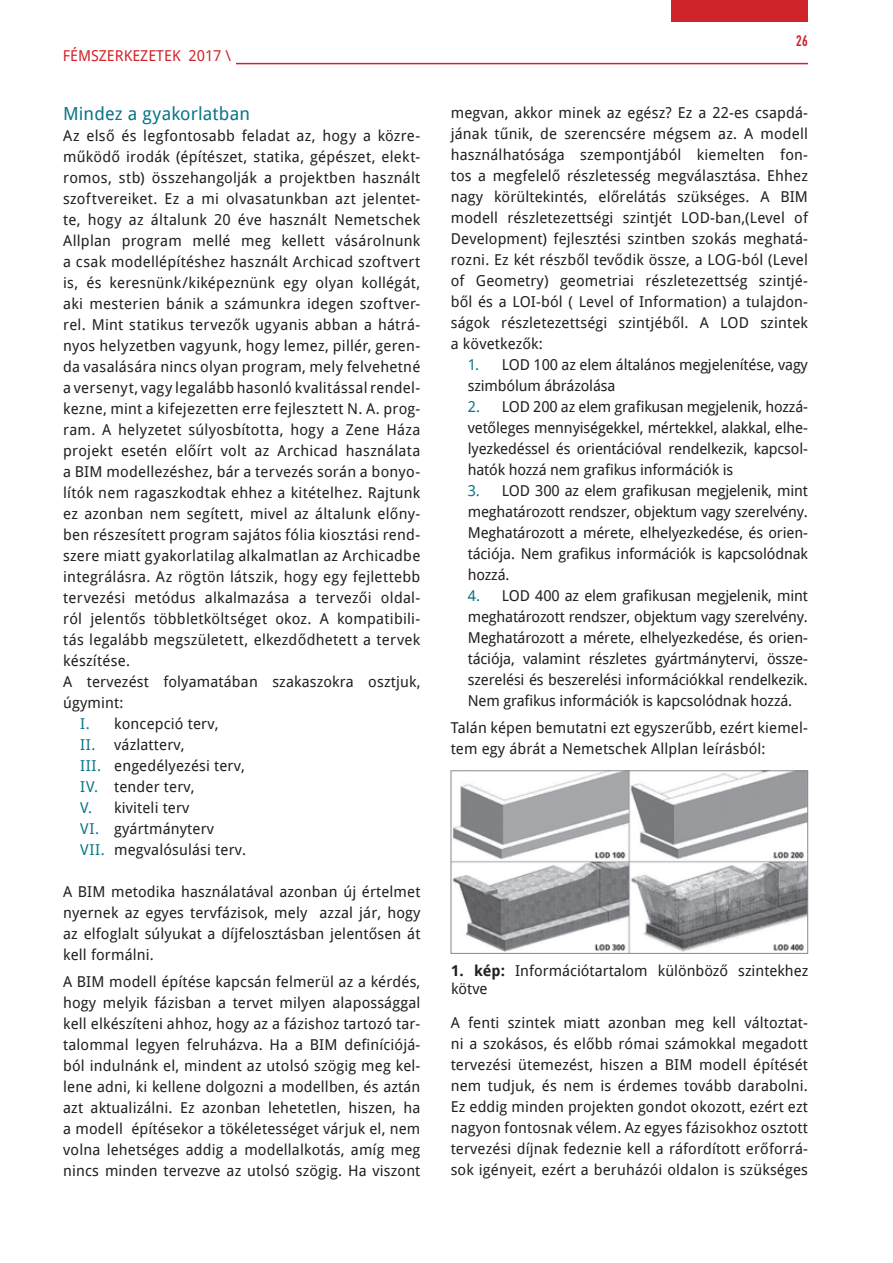
<style>
.page{position:relative;width:893px;height:1263px;background:#fff}
.page>*{position:absolute;margin:0;border:0;box-sizing:border-box;transform-origin:0 0}
.t1{font:18px "Droid Sans";letter-spacing:.005em;color:#087588}
.t2{font:15px/21px "Droid Sans";letter-spacing:.015em;color:#231f20;text-align:justify}
.t3{font:15px/21px "Droid Sans";letter-spacing:-.01em;color:#231f20}
.t4{font:15px "Droid Sans";color:#d1232a}
.t5{font:15px "DIN Engschrift PFL";color:#d1232a}
.s1{color:#087588}
.s2{font-weight:700}
</style>
<div class="page">
<hr style="left:236px;top:63px;width:572px;height:1px;background:#d1232a">
<div style="left:672px;top:0;width:136px;height:21px;background:#d1232a"></div>
<img style="left:453px;top:772px;width:353px;height:180px">
<div style="left:451px;top:770px;width:357px;height:184px;border:1px solid #898a8b"></div>
<p class="t4" style="left:63px;top:45px;width:170px">FÉMSZERKEZETEK 2017 \</p>
<p class="t1" style="left:63px;top:101px;width:188px">Mindez a gyakorlatban</p>
<p class="t2" style="left:63px;top:125px;width:359px">Az első és legfontosabb feladat az, hogy a közre-</p>
<p class="t2" style="left:63px;top:146px;width:359px">működő irodák (építészet, statika, gépészet, elekt-</p>
<p class="t2" style="left:63px;top:167px;width:359px">romos, stb) összehangolják a projektben használt</p>
<p class="t2" style="left:63px;top:188px;width:359px">szoftvereiket. Ez a mi olvasatunkban azt jelentet-</p>
<p class="t2" style="left:63px;top:209px;width:359px">te, hogy az általunk 20 éve használt Nemetschek</p>
<p class="t2" style="left:63px;top:230px;width:359px">Allplan program mellé meg kellett vásárolnunk</p>
<p class="t2" style="left:63px;top:251px;width:359px">a csak modellépítéshez használt Archicad szoftvert</p>
<p class="t2" style="left:63px;top:272px;width:359px">is, és keresnünk/kiképeznünk egy olyan kollégát,</p>
<p class="t2" style="left:63px;top:293px;width:359px">aki mesterien bánik a számunkra idegen szoftver-</p>
<p class="t2" style="left:63px;top:314px;width:359px">rel. Mint statikus tervezők ugyanis abban a hátrá-</p>
<p class="t2" style="left:63px;top:335px;width:359px">nyos helyzetben vagyunk, hogy lemez, pillér, geren-</p>
<p class="t2" style="left:63px;top:356px;width:359px">da vasalására nincs olyan program, mely felvehetné</p>
<p class="t2" style="left:63px;top:377px;width:359px">a versenyt, vagy legalább hasonló kvalitással rendel-</p>
<p class="t2" style="left:63px;top:398px;width:359px">kezne, mint a kifejezetten erre fejlesztett N. A. prog-</p>
<p class="t2" style="left:63px;top:419px;width:359px">ram. A helyzetet súlyosbította, hogy a Zene Háza</p>
<p class="t2" style="left:63px;top:440px;width:359px">projekt esetén előírt volt az Archicad használata</p>
<p class="t2" style="left:63px;top:461px;width:359px">a BIM modellezéshez, bár a tervezés során a bonyo-</p>
<p class="t2" style="left:63px;top:482px;width:359px">lítók nem ragaszkodtak ehhez a kitételhez. Rajtunk</p>
<p class="t2" style="left:63px;top:503px;width:359px">ez azonban nem segített, mivel az általunk előny-</p>
<p class="t2" style="left:63px;top:524px;width:359px">ben részesített program sajátos fólia kiosztási rend-</p>
<p class="t2" style="left:63px;top:545px;width:359px">szere miatt gyakorlatilag alkalmatlan az Archicadbe</p>
<p class="t2" style="left:63px;top:566px;width:359px">integrálásra. Az rögtön látszik, hogy egy fejlettebb</p>
<p class="t2" style="left:63px;top:587px;width:359px">tervezési metódus alkalmazása a tervezői oldal-</p>
<p class="t2" style="left:63px;top:608px;width:359px">ról jelentős többletköltséget okoz. A kompatibili-</p>
<p class="t2" style="left:63px;top:629px;width:359px">tás legalább megszületett, elkezdődhetett a tervek</p>
<p class="t2" style="left:63px;top:650px;width:68px">készítése.</p>
<p class="t2" style="left:63px;top:671px;width:359px">A tervezést folyamatában szakaszokra osztjuk,</p>
<p class="t2" style="left:63px;top:692px;width:62px">úgymint:</p>
<p class="t2" style="left:80px;top:713px;width:140px"><span class="s1">I.</span> koncepció terv,</p>
<p class="t2" style="left:80px;top:734px;width:106px"><span class="s1">II.</span> vázlatterv,</p>
<p class="t2" style="left:80px;top:755px;width:166px"><span class="s1">III.</span> engedélyezési terv,</p>
<p class="t2" style="left:80px;top:776px;width:116px"><span class="s1">IV.</span> tender terv,</p>
<p class="t2" style="left:80px;top:797px;width:111px"><span class="s1">V.</span> kiviteli terv</p>
<p class="t2" style="left:80px;top:818px;width:135px"><span class="s1">VI.</span> gyártmányterv</p>
<p class="t2" style="left:80px;top:839px;width:167px"><span class="s1">VII.</span> megvalósulási terv.</p>
<p class="t2" style="left:63px;top:881px;width:359px">A BIM metodika használatával azonban új értelmet nyernek az egyes tervfázisok, mely azzal jár, hogy az elfoglalt súlyukat a díjfelosztásban jelentősen át kell formálni.</p>
<p class="t2" style="left:63px;top:971px;width:359px">A BIM modell építése kapcsán felmerül az a kérdés, hogy melyik fázisban a tervet milyen alapossággal kell elkészíteni ahhoz, hogy az a fázishoz tartozó tar&shy;talommal legyen felruházva. Ha a BIM definíciójá&shy;ból indulnánk el, mindent az utolsó szögig meg kel&shy;lene adni, ki kellene dolgozni a modellben, és aztán azt aktualizálni. Ez azonban lehetetlen, hiszen, ha a modell építésekor a tökéletességet várjuk el, nem volna lehetséges addig a modellalkotás, amíg meg nincs minden tervezve az utolsó szögig. Ha viszont</p>
<p class="t5" style="left:796px;top:32px;width:13px">26</p>
<p class="t2" style="left:451px;top:101px;width:359px">megvan, akkor minek az egész? Ez a 22-es csapdá&shy;jának tűnik, de szerencsére mégsem az. A modell használhatósága szempontjából kiemelten fon&shy;tos a megfelelő részletesség megválasztása. Ehhez nagy körültekintés, előrelátás szükséges. A BIM modell részletezettségi szintjét LOD-ban,(Level of Development) fejlesztési szintben szokás meghatá&shy;rozni. Ez két részből tevődik össze, a LOG-ból (Level of Geometry) geometriai részletezettség szintjé&shy;ből és a LOI-ból ( Level of Information) a tulajdon&shy;ságok részletezettségi szintjéből. A LOD szintek a következők:</p>
<p class="t3" style="left:468px;top:353px;width:342px"><span class="s1">1.</span> LOD 100 az elem általános megjelenítése, vagy szimbólum ábrázolása</p>
<p class="t2" style="left:468px;top:395px;width:342px"><span class="s1">2.</span> LOD 200 az elem grafikusan megjelenik, hozzá&shy;vetőleges mennyiségekkel, mértekkel, alakkal, elhe&shy;lyezkedéssel és orientációval rendelkezik, kapcsol&shy;hatók hozzá nem grafikus információk is</p>
<p class="t2" style="left:468px;top:479px;width:342px"><span class="s1">3.</span> LOD 300 az elem grafikusan megjelenik, mint meghatározott rendszer, objektum vagy szerelvény.<br>Meghatározott a mérete, elhelyezkedése, és orien&shy;tációja. Nem grafikus információk is kapcsolódnak hozzá.</p>
<p class="t2" style="left:468px;top:584px;width:342px"><span class="s1">4.</span> LOD 400 az elem grafikusan megjelenik, mint meghatározott rendszer, objektum vagy szerelvény.<br>Meghatározott a mérete, elhelyezkedése, és orien&shy;tációja, valamint részletes gyártmánytervi, össze&shy;szerelési és beszerelési információkkal rendelkezik.<br>Nem grafikus információk is kapcsolódnak hozzá.</p>
<p class="t2" style="left:451px;top:716px;width:359px">Talán képen bemutatni ezt egyszerűbb, ezért kiemel&shy;tem egy ábrát a Nemetschek Allplan leírásból:</p>
<p class="t2" style="left:451px;top:961px;width:359px;line-height:18px"><span class="s2">1. kép:</span> Információtartalom különböző szintekhez kötve</p>
<p class="t2" style="left:451px;top:1011px;width:359px">A fenti szintek miatt azonban meg kell változtat&shy;ni a szokásos, és előbb római számokkal megadott tervezési ütemezést, hiszen a BIM modell építését nem tudjuk, és nem is érdemes tovább darabolni.<br>Ez eddig minden projekten gondot okozott, ezért ezt nagyon fontosnak vélem. Az egyes fázisokhoz osztott tervezési díjnak fedeznie kell a ráfordított erőforrá&shy;sok igényeit, ezért a beruházói oldalon is szükséges</p>
</div>
